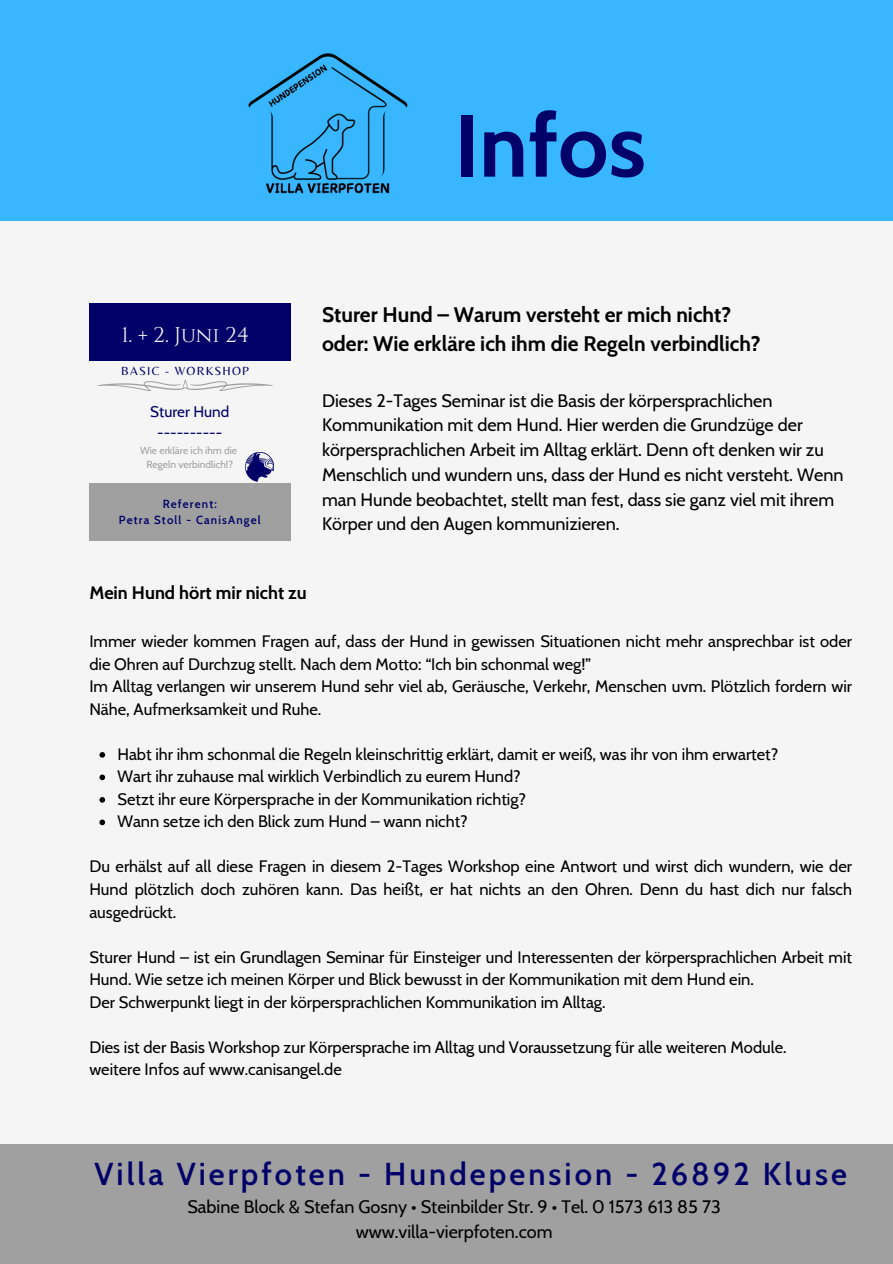
<style>
.page{position:relative;width:893px;height:1264px;background:#fff}
.page>*{position:absolute;margin:0;border:0;box-sizing:border-box;transform-origin:0 0}
.t1{font:700 88.5px "Cabin";color:#000068}
.t2{font:600 30.75px "Cabin";letter-spacing:.1em;color:#000068}
.t3{font:21.3px "Cinzel";color:#f5f5f5}
.t4{font:700 21px "Cabin";color:#000}
.t5{font:18px/24.8px "Cabin";color:#000}
.t6{font:700 18px "Cabin";color:#000}
.t7{font:16.5px/22.5px "Cabin";color:#000}
.t8{font:15.3px "Cabin";color:#000068}
.t9{font:12.3px "Belleza";letter-spacing:.1em;color:#000068}
.t10{font:600 11.4px "Cabin";letter-spacing:.1em;color:#000068}
.t11{font:10.2px "Cabin";color:#a0a0a0}
</style>
<div class="page">
<div style="left:0;top:0;width:892px;height:1263px;background:#f5f5f5"></div>
<div style="left:0;top:1143px;width:892px;height:120px;background:#a0a0a0"></div>
<div style="left:0;top:0;width:892px;height:221px;background:#38b6ff"></div>
<img style="left:248px;top:53px;width:160px;height:141px">
<div style="left:89px;top:483px;width:201px;height:58px;background:#a0a0a0"></div>
<div style="left:89px;top:303px;width:201px;height:57px;background:#000068"></div>
<img style="left:245px;top:453px;width:28px;height:28px">
<svg style="left:97px;top:379px;width:176px;height:12px"></svg>
<svg style="left:99px;top:752px;width:6px;height:5px"></svg>
<svg style="left:99px;top:774px;width:6px;height:6px"></svg>
<svg style="left:99px;top:797px;width:6px;height:5px"></svg>
<svg style="left:99px;top:819px;width:6px;height:6px"></svg>
<p class="t3" style="left:121px;top:321px;width:129px">1. + 2. Juni 24</p>
<p class="t9" style="left:121px;top:363px;width:129px">BASIC - WORKSHOP</p>
<p class="t8" style="left:150px;top:402px;width:80px">Sturer Hund</p>
<p class="t8" style="left:157px;top:423px;width:66px">----------</p>
<p class="t11" style="left:140px;top:444px;width:99px">Wie erkläre ich ihm die</p>
<p class="t11" style="left:146px;top:458px;width:88px">Regeln verbindlich!?</p>
<p class="t10" style="left:163px;top:497px;width:56px">Referent:</p>
<p class="t10" style="left:119px;top:513px;width:143px">Petra Stoll - CanisAngel</p>
<p class="t1" style="left:454px;top:91px;width:193px">Infos</p>
<p class="t4" style="left:322px;top:302px;width:410px">Sturer Hund – Warum versteht er mich nicht?</p>
<p class="t4" style="left:322px;top:331px;width:440px">oder: Wie erkläre ich ihm die Regeln verbindlich?</p>
<p class="t5" style="left:322px;top:388px;width:523px">Dieses 2-Tages Seminar ist die Basis der körpersprachlichen Kommunikation mit dem Hund. Hier werden die Grundzüge der körpersprachlichen Arbeit im Alltag erklärt. Denn oft denken wir zu Menschlich und wundern uns, dass der Hund es nicht versteht. Wenn man Hunde beobachtet, stellt man fest, dass sie ganz viel mit ihrem Körper und den Augen kommunizieren.</p>
<p class="t6" style="left:89px;top:581px;width:219px">Mein Hund hört mir nicht zu</p>
<p class="t7" style="left:89px;top:630px;width:764px">Immer wieder kommen Fragen auf, dass der Hund in gewissen Situationen nicht mehr ansprechbar ist oder die Ohren auf Durchzug stellt. Nach dem Motto: “Ich bin schonmal weg!”</p>
<p class="t7" style="left:89px;top:675px;width:764px">Im Alltag verlangen wir unserem Hund sehr viel ab, Geräusche, Verkehr, Menschen uvm. Plötzlich fordern wir<br>Nähe, Aufmerksamkeit und Ruhe.</p>
<p class="t7" style="left:117px;top:742px;width:662px">Habt ihr ihm schonmal die Regeln kleinschrittig erklärt, damit er weiß, was ihr von ihm erwartet?</p>
<p class="t7" style="left:117px;top:765px;width:405px">Wart ihr zuhause mal wirklich Verbindlich zu eurem Hund?</p>
<p class="t7" style="left:117px;top:787px;width:410px">Setzt ihr eure Körpersprache in der Kommunikation richtig?</p>
<p class="t7" style="left:117px;top:810px;width:352px">Wann setze ich den Blick zum Hund – wann nicht?</p>
<p class="t7" style="left:89px;top:855px;width:764px;text-align:justify">Du erhälst auf all diese Fragen in diesem 2-Tages Workshop eine Antwort und wirst dich wundern, wie der Hund plötzlich doch zuhören kann. Das heißt, er hat nichts an den Ohren. Denn du hast dich nur falsch ausgedrückt.</p>
<p class="t7" style="left:89px;top:945px;width:764px">Sturer Hund – ist ein Grundlagen Seminar für Einsteiger und Interessenten der körpersprachlichen Arbeit mit<br>Hund. Wie setze ich meinen Körper und Blick bewusst in der Kommunikation mit dem Hund ein.</p>
<p class="t7" style="left:89px;top:990px;width:517px">Der Schwerpunkt liegt in der körpersprachlichen Kommunikation im Alltag.</p>
<p class="t7" style="left:89px;top:1035px;width:698px">Dies ist der Basis Workshop zur Körpersprache im Alltag und Voraussetzung für alle weiteren Module.</p>
<p class="t7" style="left:89px;top:1057px;width:254px">weitere Infos auf www.canisangel.de</p>
<p class="t2" style="left:94px;top:1155px;width:754px">Villa Vierpfoten - Hundepension - 26892 Kluse</p>
<p class="t5" style="left:187px;top:1193px;width:535px">Sabine Block &amp; Stefan Gosny • Steinbilder Str. 9 • Tel. 0 1573 613 85 73</p>
<p class="t5" style="left:355px;top:1218px;width:198px">www.villa-vierpfoten.com</p>
</div>
